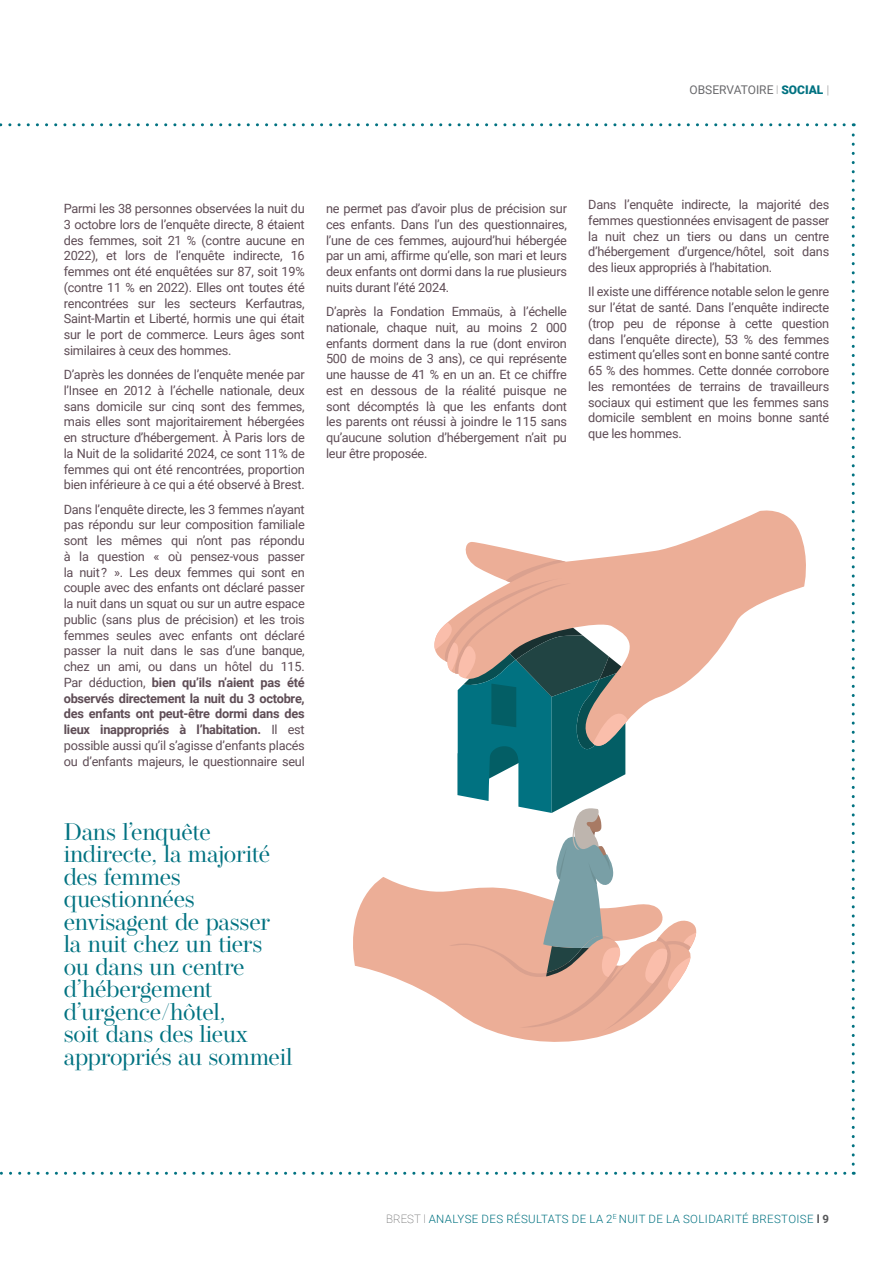
<style>
.page{position:relative;width:893px;height:1263px;background:#fff}
.page>*{position:absolute;margin:0;border:0;box-sizing:border-box;transform-origin:0 0}
.t1{font:24px/22.5px "Operetta 12";letter-spacing:-.01em;color:#017281}
.t2{font:12.75px/15.8px "Roboto";letter-spacing:-.02em;color:#5f4d56;text-align:justify}
.t3{font:12px "Roboto";color:#69696c}
.t4{font:300 11.55px "Roboto";letter-spacing:.035em;color:#017281}
.s1{font-weight:100;font-size:11.55px;color:#57585a}
.s2{font-weight:900;color:#017281}
.s3{font-weight:100;color:#3e3e3f}
.s4{font-weight:700}
.s5{font-weight:100;color:#57585a}
.s6{font-weight:700;color:#57585a}
</style>
<div class="page">
<svg style="left:0;top:1172px;width:854px;height:3px"></svg>
<svg style="left:852px;top:123px;width:3px;height:1041px"></svg>
<svg style="left:0;top:123px;width:844px;height:3px"></svg>
<svg style="left:465px;top:510px;width:341px;height:165px"></svg>
<svg style="left:353px;top:877px;width:344px;height:165px"></svg>
<svg style="left:434px;top:560px;width:262px;height:473px"></svg>
<p class="t3" style="left:689px;top:81px;width:141px">OBSERVATOIRE <span class="s1">l</span> <span class="s2">SOCIAL</span> <span class="s3">|</span></p>
<p class="t2" style="left:64px;top:200px;width:243px">Parmi les 38 personnes observées la nuit du 3 octobre lors de l’enquête directe, 8 étaient des femmes, soit 21 % (contre aucune en 2022), et lors de l’enquête indirecte, 16 femmes ont été enquêtées sur 87, soit 19% (contre 11 % en 2022). Elles ont toutes été rencontrées sur les secteurs Kerfautras, Saint-Martin et Liberté, hormis une qui était sur le port de commerce. Leurs âges sont similaires à ceux des hommes.</p>
<p class="t2" style="left:64px;top:366px;width:243px">D’après les données de l’enquête menée par l’Insee en 2012 à l’échelle nationale, deux sans domicile sur cinq sont des femmes, mais elles sont majoritairement hébergées en structure d’hébergement. À Paris lors de la Nuit de la solidarité 2024, ce sont 11% de femmes qui ont été rencontrées, proportion bien inférieure à ce qui a été observé à Brest.</p>
<p class="t2" style="left:64px;top:501px;width:243px">Dans l’enquête directe, les 3 femmes n’ayant pas répondu sur leur composition familiale sont les mêmes qui n’ont pas répondu à la question « où pensez-vous passer la nuit ? ». Les deux femmes qui sont en couple avec des enfants ont déclaré passer la nuit dans un squat ou sur un autre espace public (sans plus de précision) et les trois femmes seules avec enfants ont déclaré passer la nuit dans le sas d’une banque, chez un ami, ou dans un hôtel du 115.<br>Par déduction, <span class="s4">bien qu’ils n’aient pas été observés directement la nuit du 3 octobre, des enfants ont peut-être dormi dans des lieux inappropriés à l’habitation.</span> Il est possible aussi qu’il s’agisse d’enfants placés ou d’enfants majeurs, le questionnaire seul</p>
<h1 class="t1" style="left:64px;top:820px;width:230px">Dans l’enquête indirecte, la majorité des femmes questionnées envisagent de passer la nuit chez un tiers ou dans un centre d’hébergement d’urgence/hôtel,<br>soit dans des lieux appropriés au sommeil</h1>
<p class="t2" style="left:326px;top:200px;width:243px">ne permet pas d’avoir plus de précision sur ces enfants. Dans l’un des questionnaires, l’une de ces femmes, aujourd’hui hébergée par un ami, affirme qu’elle, son mari et leurs deux enfants ont dormi dans la rue plusieurs nuits durant l’été 2024.</p>
<p class="t2" style="left:326px;top:303px;width:243px">D’après la Fondation Emmaüs, à l’échelle nationale, chaque nuit, au moins 2 000 enfants dorment dans la rue (dont environ 500 de moins de 3 ans), ce qui représente une hausse de 41 % en un an. Et ce chiffre est en dessous de la réalité puisque ne sont décomptés là que les enfants dont les parents ont réussi à joindre le 115 sans qu’aucune solution d’hébergement n’ait pu leur être proposée.</p>
<p class="t2" style="left:588px;top:196px;width:243px">Dans l’enquête indirecte, la majorité des femmes questionnées envisagent de passer la nuit chez un tiers ou dans un centre d’hébergement d’urgence/hôtel, soit dans des lieux appropriés à l’habitation.</p>
<p class="t2" style="left:588px;top:284px;width:243px">Il existe une différence notable selon le genre sur l’état de santé. Dans l’enquête indirecte (trop peu de réponse à cette question dans l’enquête directe), 53 % des femmes estiment qu’elles sont en bonne santé contre 65 % des hommes. Cette donnée corrobore les remontées de terrains de travailleurs sociaux qui estiment que les femmes sans domicile semblent en moins bonne santé que les hommes.</p>
<p class="t4" style="left:386px;top:1210px;width:444px"><span class="s3">BREST</span> <span class="s5">l</span> ANALYSE DES RÉSULTATS DE LA 2<sup>E</sup> NUIT DE LA SOLIDARITÉ BRESTOISE <span class="s6">l 9</span></p>
</div>
